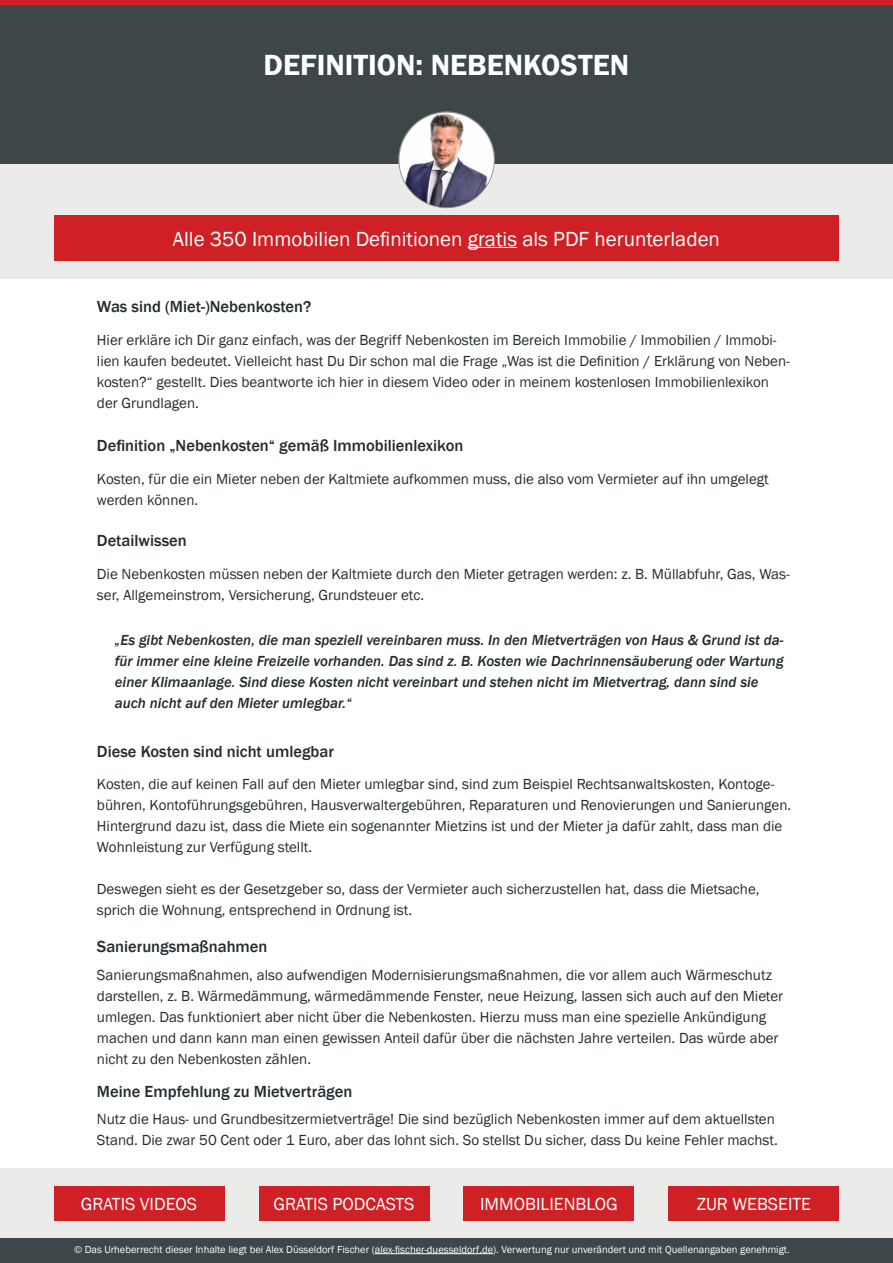
<style>
.page{position:relative;width:893px;height:1263px;background:#fff}
.page>*{position:absolute;margin:0;border:0;box-sizing:border-box;transform-origin:0 0}
.t1{font:600 30px "Franklin Gothic";color:#fff}
.t2{font:21px "Franklin Gothic";color:#fff}
.t3{font:18px "Franklin Gothic";color:#fff}
.t4{font:500 16.5px "Franklin Gothic";color:#222c30}
.t5{font:15px/21px "Franklin Gothic";color:#222c30}
.t6{font:italic 500 15px/21px "Franklin Gothic";color:#222c30}
.t7{font:10.5px "Franklin Gothic";color:#fff}
</style>
<div class="page">
<div style="left:0;top:1238px;width:893px;height:25px;background:#3d4648"></div>
<hr style="left:375px;top:1253px;width:118px;height:1px;background:#fff">
<div style="left:0;top:1168px;width:893px;height:70px;background:#ebebea"></div>
<div style="left:669px;top:1186px;width:170px;height:34px;background:#cf2026"></div>
<div style="left:464px;top:1186px;width:170px;height:34px;background:#cf2026"></div>
<div style="left:259px;top:1186px;width:170px;height:34px;background:#cf2026"></div>
<div style="left:54px;top:1186px;width:170px;height:34px;background:#cf2026"></div>
<div style="left:0;top:0;width:893px;height:6px;background:#cf2026"></div>
<div style="left:0;top:6px;width:893px;height:158px;background:#3d4648"></div>
<div style="left:0;top:164px;width:893px;height:115px;background:#ebebea"></div>
<div style="left:55px;top:215px;width:784px;height:45px;background:#cf2026"></div>
<hr style="left:468px;top:247px;width:49px;height:1px;background:#fff">
<p class="t1" style="left:264px;top:47px;width:367px">DEFINITION: NEBENKOSTEN</p>
<h2 class="t2" style="left:173px;top:226px;width:549px">Alle 350 Immobilien Definitionen gratis als PDF herunterladen</h2>
<p class="t4" style="left:97px;top:296px;width:216px">Was sind (Miet-)Nebenkosten?</p>
<p class="t5" style="left:97px;top:329px;width:694px">Hier erkläre ich Dir ganz einfach, was der Begriff Nebenkosten im Bereich Immobilie / Immobilien / Immobi&shy;lien kaufen bedeutet. Vielleicht hast Du Dir schon mal die Frage „Was ist die Definition / Erklärung von Neben&shy;kosten?“ gestellt. Dies beantworte ich hier in diesem Video oder in meinem kostenlosen Immobilienlexikon der Grundlagen.</p>
<p class="t4" style="left:97px;top:435px;width:368px">Definition „Nebenkosten“ gemäß Immobilienlexikon</p>
<p class="t5" style="left:97px;top:468px;width:673px">Kosten, für die ein Mieter neben der Kaltmiete aufkommen muss, die also vom Vermieter auf ihn umgelegt werden können.</p>
<p class="t4" style="left:97px;top:530px;width:91px">Detailwissen</p>
<p class="t5" style="left:97px;top:564px;width:694px">Die Nebenkosten müssen neben der Kaltmiete durch den Mieter getragen werden: z. B. Müllabfuhr, Gas, Was&shy;ser, Allgemeinstrom, Versicherung, Grundsteuer etc.</p>
<p class="t6" style="left:115px;top:629px;width:670px">„Es gibt Nebenkosten, die man speziell vereinbaren muss. In den Mietverträgen von Haus &amp; Grund ist da&shy;für immer eine kleine Freizeile vorhanden. Das sind z. B. Kosten wie Dachrinnensäuberung oder Wartung einer Klimaanlage. Sind diese Kosten nicht vereinbart und stehen nicht im Mietvertrag, dann sind sie auch nicht auf den Mieter umlegbar.“</p>
<p class="t4" style="left:97px;top:741px;width:238px">Diese Kosten sind nicht umlegbar</p>
<p class="t5" style="left:97px;top:774px;width:696px">Kosten, die auf keinen Fall auf den Mieter umlegbar sind, sind zum Beispiel Rechtsanwaltskosten, Kontoge&shy;bühren, Kontoführungsgebühren, Hausverwaltergebühren, Reparaturen und Renovierungen und Sanierungen.<br>Hintergrund dazu ist, dass die Miete ein sogenannter Mietzins ist und der Mieter ja dafür zahlt, dass man die Wohnleistung zur Verfügung stellt.</p>
<p class="t5" style="left:97px;top:879px;width:664px">Deswegen sieht es der Gesetzgeber so, dass der Vermieter auch sicherzustellen hat, dass die Mietsache, sprich die Wohnung, entsprechend in Ordnung ist.</p>
<p class="t4" style="left:97px;top:936px;width:172px">Sanierungsmaßnahmen</p>
<p class="t5" style="left:97px;top:965px;width:688px">Sanierungsmaßnahmen, also aufwendigen Modernisierungsmaßnahmen, die vor allem auch Wärmeschutz darstellen, z. B. Wärmedämmung, wärmedämmende Fenster, neue Heizung, lassen sich auch auf den Mieter umlegen. Das funktioniert aber nicht über die Nebenkosten. Hierzu muss man eine spezielle Ankündigung machen und dann kann man einen gewissen Anteil dafür über die nächsten Jahre verteilen. Das würde aber nicht zu den Nebenkosten zählen.</p>
<p class="t4" style="left:97px;top:1081px;width:257px">Meine Empfehlung zu Mietverträgen</p>
<p class="t5" style="left:97px;top:1109px;width:682px">Nutz die Haus- und Grundbesitzermietverträge! Die sind bezüglich Nebenkosten immer auf dem aktuellsten<br>Stand. Die zwar 50 Cent oder 1 Euro, aber das lohnt sich. So stellst Du sicher, dass Du keine Fehler machst.</p>
<p class="t3" style="left:81px;top:1192px;width:118px">GRATIS VIDEOS</p>
<p class="t3" style="left:273px;top:1192px;width:143px">GRATIS PODCASTS</p>
<p class="t3" style="left:480px;top:1192px;width:139px">IMMOBILIENBLOG</p>
<p class="t3" style="left:697px;top:1192px;width:116px">ZUR WEBSEITE</p>
<p class="t7" style="left:74px;top:1243px;width:717px">© Das Urheberrecht dieser Inhalte liegt bei Alex Düsseldorf Fischer (alex-fischer-duesseldorf.de). Verwertung nur unverändert und mit Quellenangaben genehmigt.</p>
</div>
